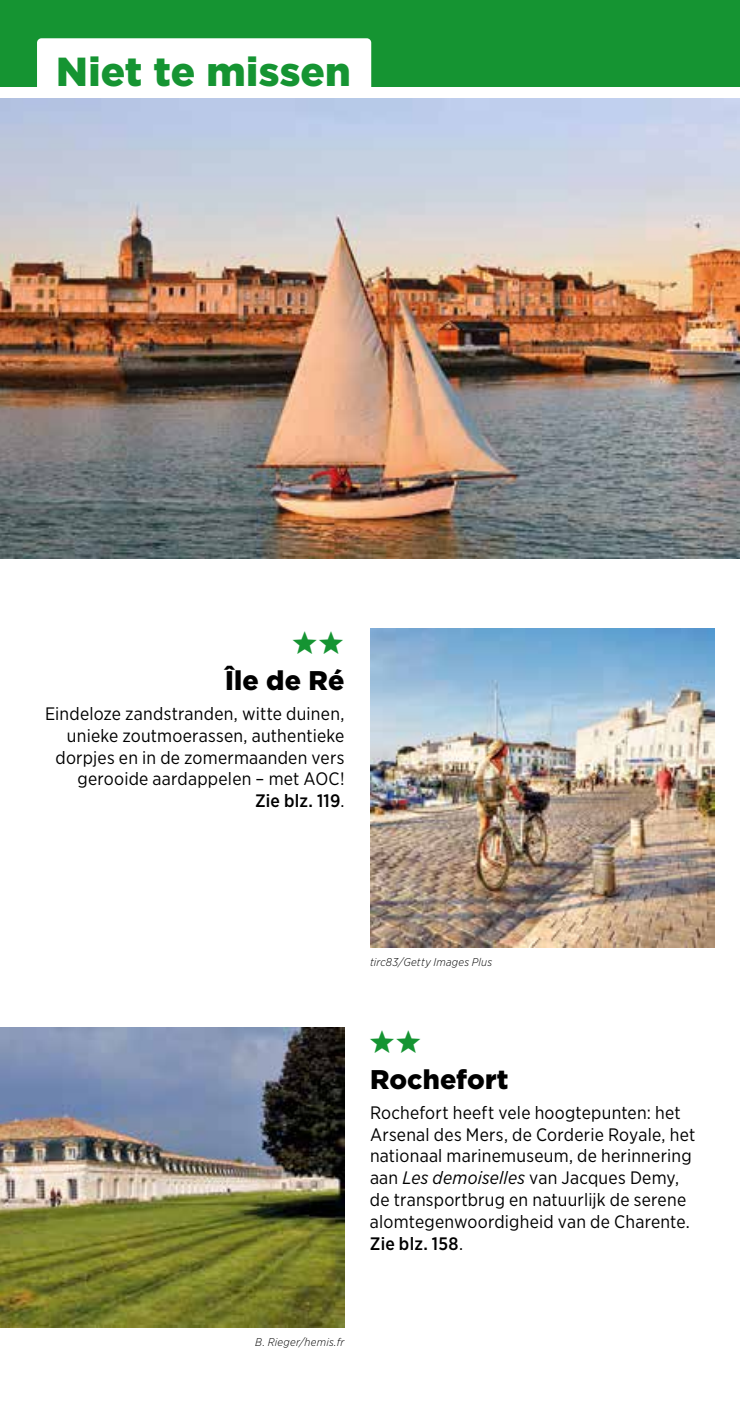
<style>
.page{position:relative;width:740px;height:1404px;background:#fff}
.page>*{position:absolute;margin:0;border:0;box-sizing:border-box;transform-origin:0 0}
.t1{font:900 40.5px "Gotham";letter-spacing:.005em;color:#159432}
.t2{font:38.25px "Michelin";color:#159432}
.t3{font:900 27px "Gotham";letter-spacing:.005em;color:#000}
.t4{font:18px/21.8px "Gotham Narrow";letter-spacing:.015em;color:#000}
.t5{font:italic 300 11.25px "Gotham Narrow";letter-spacing:.025em;color:#000}
.s1{font-weight:500}
.s2{font-style:italic}
</style>
<div class="page">
<img style="left:0;top:99px;width:740px;height:459px">
<img style="left:370px;top:628px;width:344px;height:319px">
<img style="left:0;top:1027px;width:344px;height:300px">
<div style="left:0;top:0;width:740px;height:86px;background:#159432"></div>
<div style="left:37px;top:38px;width:334px;height:48px;background:#fff"></div>
<h1 class="t1" style="left:56px;top:44px;width:296px">Niet te missen</h1>
<h2 class="t2" style="left:293px;top:617px;width:53px">aa</h2>
<h3 class="t3" style="left:225px;top:662px;width:121px">Île de Ré</h3>
<p class="t4" style="left:45px;top:702px;width:301px;text-align:right">Eindeloze zandstranden, witte duinen, unieke zoutmoerassen, authentieke dorpjes en in de zomermaanden vers gerooide aardappelen – met AOC!<br><span class="s1">Zie blz. 119</span>.</p>
<p class="t5" style="left:370px;top:955px;width:124px">tirc83/Getty Images Plus</p>
<h2 class="t2" style="left:370px;top:1016px;width:53px">aa</h2>
<h3 class="t3" style="left:370px;top:1060px;width:140px">Rochefort</h3>
<p class="t4" style="left:370px;top:1101px;width:327px">Rochefort heeft vele hoogtepunten: het Arsenal des Mers, de Corderie Royale, het nationaal marinemuseum, de herinnering aan <span class="s2">Les demoiselles</span> van Jacques Demy, de transportbrug en natuurlijk de serene alomtegenwoordigheid van de Charente.<br><span class="s1">Zie blz. 158</span>.</p>
<p class="t5" style="left:255px;top:1334px;width:91px">B. Rieger/hemis.fr</p>
</div>
